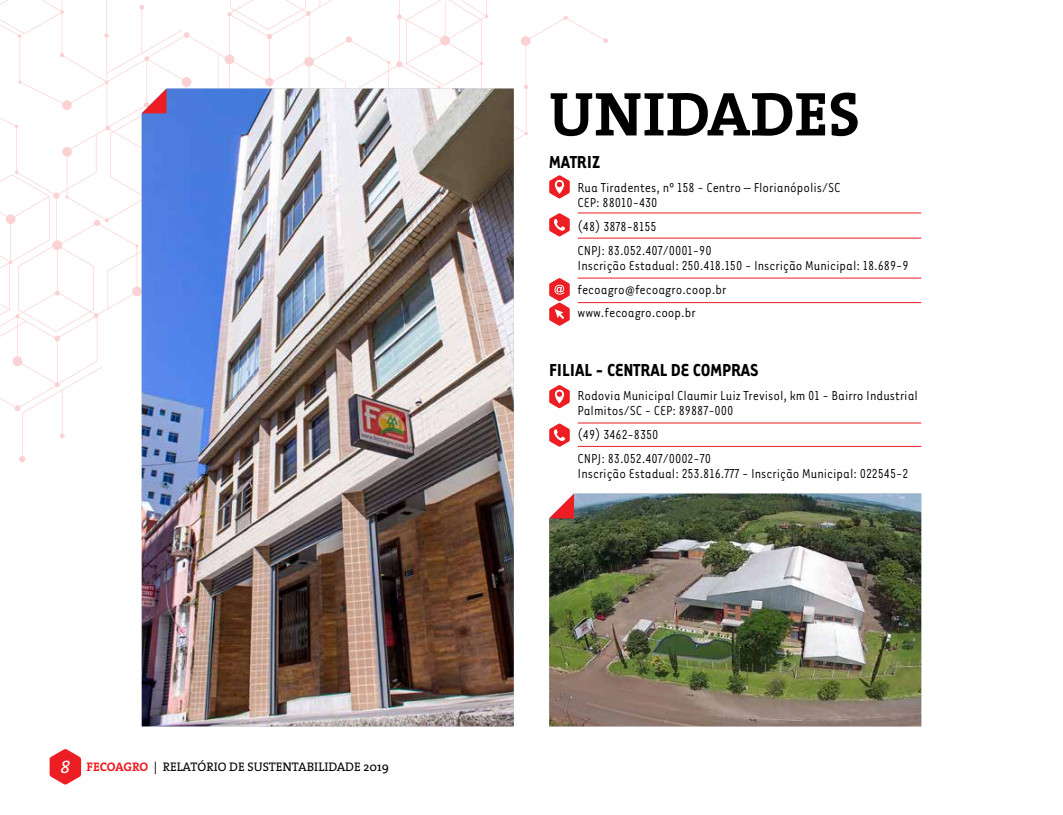
<style>
.page{position:relative;width:1063px;height:815px;background:#fff}
.page>*{position:absolute;margin:0;border:0;box-sizing:border-box;transform-origin:0 0}
.t1{font:700 62.5px "The Serif";color:#000}
.t2{font:700 20px "Tarzana Nar OT";color:#000}
.t3{font:15px/23.9px "Tarzana Nar OT";color:#000}
.t4{font:12.5px "The Serif";color:#000}
.s1{font-style:italic;font-size:17.5px;color:#fff}
.s2{font-weight:700;color:#ed1d24}
</style>
<div class="page">
<svg style="left:19px;top:411px;width:46px;height:51px"></svg>
<svg style="left:0;top:0;width:608px;height:411px"></svg>
<img style="left:142px;top:89px;width:372px;height:637px">
<svg style="left:142px;top:89px;width:25px;height:24px"></svg>
<svg style="left:50px;top:749px;width:31px;height:36px"></svg>
<img style="left:549px;top:494px;width:372px;height:232px">
<svg style="left:549px;top:494px;width:25px;height:24px"></svg>
<svg style="left:549px;top:423px;width:21px;height:24px"></svg>
<svg style="left:549px;top:385px;width:21px;height:23px"></svg>
<hr style="left:578px;top:423px;width:343px;height:1px;background:#ed1d24">
<hr style="left:578px;top:446px;width:343px;height:1px;background:#ed1d24">
<svg style="left:549px;top:213px;width:21px;height:23px"></svg>
<svg style="left:549px;top:175px;width:21px;height:24px"></svg>
<svg style="left:549px;top:278px;width:21px;height:48px"></svg>
<hr style="left:578px;top:213px;width:343px;height:1px;background:#ed1d24">
<hr style="left:578px;top:238px;width:343px;height:1px;background:#ed1d24">
<hr style="left:578px;top:278px;width:343px;height:1px;background:#ed1d24">
<hr style="left:578px;top:302px;width:343px;height:1px;background:#ed1d24">
<p class="t4" style="left:61px;top:757px;width:330px"><span class="s1">8</span> <span class="s2">FECOAGRO</span> | RELATÓRIO DE SUSTENTABILIDADE 2019</p>
<h1 class="t1" style="left:549px;top:62px;width:312px">UNIDADES</h1>
<h2 class="t2" style="left:549px;top:150px;width:53px">MATRIZ</h2>
<p class="t3" style="left:578px;top:179px;width:264px;line-height:15px">Rua Tiradentes, nº 158 - Centro – Florianópolis/SC<br>CEP: 88010-430</p>
<p class="t3" style="left:578px;top:214px;width:136px">(48) 3878-8155<br>CNPJ: 83.052.407/0001-90</p>
<p class="t3" style="left:578px;top:253px;width:333px">Inscrição Estadual: 250.418.150 - Inscrição Municipal: 18.689-9 fecoagro@fecoagro.coop.br<br>www.fecoagro.coop.br</p>
<h2 class="t2" style="left:549px;top:358px;width:211px">FILIAL - CENTRAL DE COMPRAS</h2>
<p class="t3" style="left:578px;top:387px;width:342px;line-height:15px">Rodovia Municipal Claumir Luiz Trevisol, km 01 - Bairro Industrial<br>Palmitos/SC - CEP: 89887-000</p>
<p class="t3" style="left:578px;top:422px;width:135px">(49) 3462-8350<br>CNPJ: 83.052.407/0002-70</p>
<p class="t3" style="left:578px;top:461px;width:332px">Inscrição Estadual: 253.816.777 - Inscrição Municipal: 022545-2</p>
</div>
